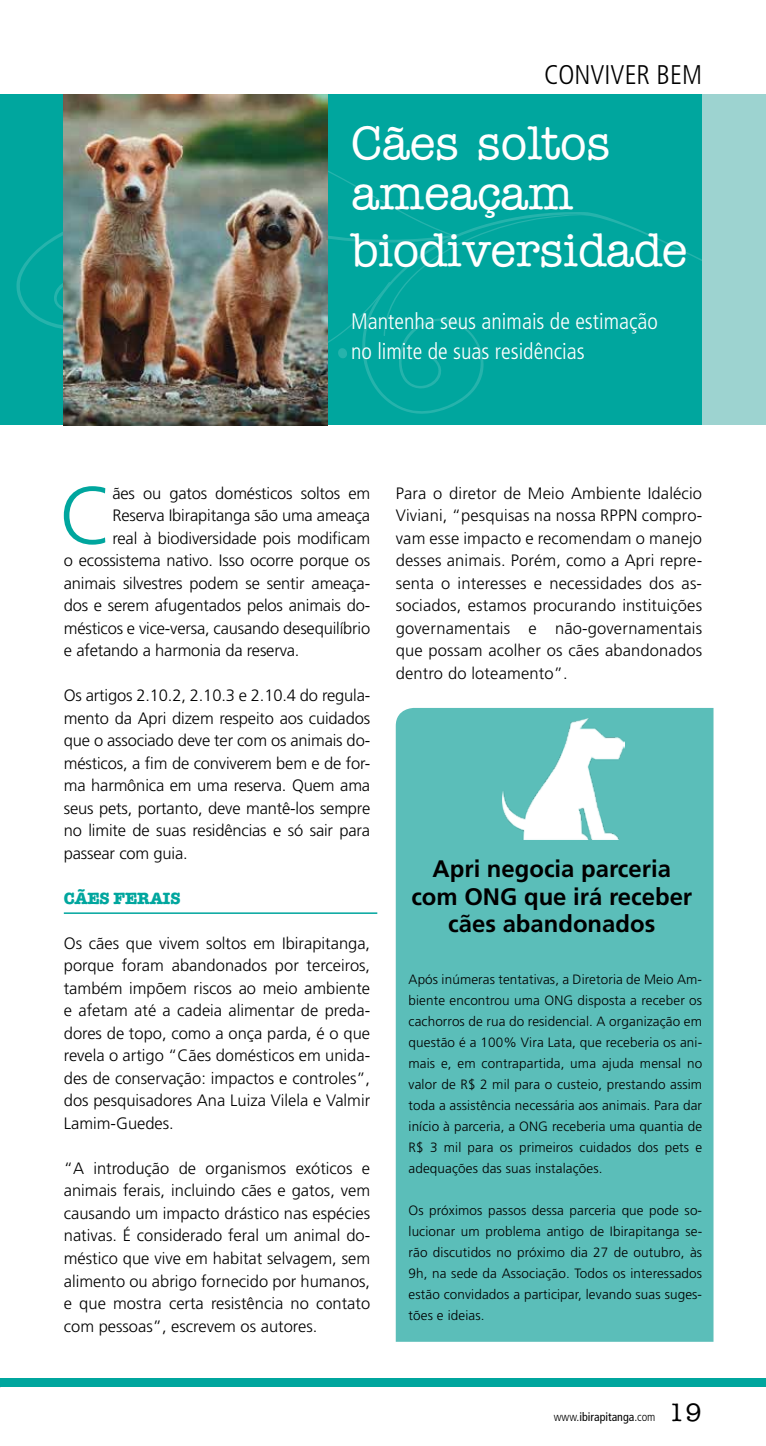
<style>
.page{position:relative;width:766px;height:1446px;background:#fff}
.page>*{position:absolute;margin:0;border:0;box-sizing:border-box;transform-origin:0 0}
.t1{font:300 81px "Frutiger LT Std";color:#00a69e}
.t2{font:500 47.4px/49.3px "American Typewriter Std";letter-spacing:-.01em;color:#fff}
.t3{font:300 condensed 27px "Frutiger LT Std";color:#000}
.t4{font:700 23.85px/27.6px "Frutiger LT Std";color:#000;text-align:center}
.t5{font:300 condensed 22.5px/30px "Frutiger LT Std";color:#fff}
.t6{font:300 16.5px/22.5px "Frutiger LT Std";letter-spacing:-.01em;color:#000;text-align:justify}
.t7{font:700 16.5px "American Typewriter Std";letter-spacing:-.01em;color:#00a69e}
.t8{font:300 13.5px/21px "Frutiger LT Std";letter-spacing:.01em;color:#000;text-align:justify}
.t9{font:condensed 12px "Frutiger LT Std";color:#000}
.s1{font-weight:300}
.s2{font-family:"American Typewriter Std";font-weight:500;font-stretch:normal;font-size:25.5px}
</style>
<div class="page">
<div style="left:395px;top:708px;width:318px;height:633px;background:#5bbeb9"></div>
<div style="left:0;top:95px;width:702px;height:330px;background:#00a69e"></div>
<svg style="left:384px;top:218px;width:318px;height:196px"></svg>
<svg style="left:16px;top:207px;width:48px;height:128px"></svg>
<svg style="left:327px;top:133px;width:283px;height:265px"></svg>
<div style="left:702px;top:95px;width:63px;height:330px;background:#9dd3d0"></div>
<img style="left:64px;top:95px;width:263px;height:330px">
<hr style="left:64px;top:912px;width:313px;height:2px;background:#00a69e">
<img style="left:502px;top:718px;width:122px;height:122px">
<div style="left:0;top:1378px;width:765px;height:9px;background:#00a69e"></div>
<h3 class="t3" style="left:544px;top:59px;width:160px">CONVIVER BEM</h3>
<h2 class="t2" style="left:351px;top:119px;width:261px">Cães soltos ameaçam</h2>
<h2 class="t2" style="left:351px;top:226px;width:338px">biodiversidade</h2>
<h3 class="t5" style="left:351px;top:306px;width:308px">Mantenha seus animais de estimação no limite de suas residências</h3>
<h1 class="t1" style="left:59px;top:470px;width:56px">C</h1>
<p class="t6" style="left:112px;top:482px;width:259px">ães ou gatos domésticos soltos em</p>
<p class="t6" style="left:112px;top:504px;width:259px">Reserva Ibirapitanga são uma ameaça</p>
<p class="t6" style="left:112px;top:527px;width:259px">real à biodiversidade pois modificam</p>
<p class="t6" style="left:64px;top:549px;width:308px">o ecossistema nativo. Isso ocorre porque os</p>
<p class="t6" style="left:64px;top:572px;width:308px">animais silvestres podem se sentir ameaça-</p>
<p class="t6" style="left:64px;top:594px;width:308px">dos e serem afugentados pelos animais do-</p>
<p class="t6" style="left:64px;top:617px;width:308px">mésticos e vice-versa, causando desequilíbrio</p>
<p class="t6" style="left:64px;top:639px;width:237px">e afetando a harmonia da reserva.</p>
<p class="t6" style="left:64px;top:684px;width:308px">Os artigos 2.10.2, 2.10.3 e 2.10.4 do regula&shy;mento da Apri dizem respeito aos cuidados que o associado deve ter com os animais do&shy;mésticos, a fim de conviverem bem e de for&shy;ma harmônica em uma reserva. Quem ama seus pets, portanto, deve mantê-los sempre no limite de suas residências e só sair para passear com guia.</p>
<p class="t7" style="left:64px;top:888px;width:118px">CÃES FERAIS</p>
<p class="t6" style="left:64px;top:932px;width:308px">Os cães que vivem soltos em Ibirapitanga, porque foram abandonados por terceiros, também impõem riscos ao meio ambiente e afetam até a cadeia alimentar de preda&shy;dores de topo, como a onça parda, é o que revela o artigo “Cães domésticos em unida&shy;des de conservação: impactos e controles”, dos pesquisadores Ana Luiza Vilela e Valmir Lamim-Guedes.</p>
<p class="t6" style="left:64px;top:1157px;width:308px">“A introdução de organismos exóticos e animais ferais, incluindo cães e gatos, vem causando um impacto drástico nas espécies nativas. É considerado feral um animal do&shy;méstico que vive em habitat selvagem, sem alimento ou abrigo fornecido por humanos, e que mostra certa resistência no contato com pessoas”, escrevem os autores.</p>
<p class="t6" style="left:395px;top:482px;width:308px">Para o diretor de Meio Ambiente Idalécio Viviani, “pesquisas na nossa RPPN compro&shy;vam esse impacto e recomendam o manejo desses animais. Porém, como a Apri repre&shy;senta o interesses e necessidades dos as&shy;sociados, estamos procurando instituições governamentais e não-governamentais que possam acolher os cães abandonados dentro do loteamento”.</p>
<h3 class="t4" style="left:411px;top:855px;width:282px">Apri negocia parceria com ONG que irá receber cães abandonados</h3>
<p class="t8" style="left:408px;top:968px;width:295px">Após inúmeras tentativas, a Diretoria de Meio Am&shy;biente encontrou uma ONG disposta a receber os cachorros de rua do residencial. A organização em questão é a 100% Vira Lata, que receberia os ani&shy;mais e, em contrapartida, uma ajuda mensal no valor de R$ 2 mil para o custeio, prestando assim toda a assistência necessária aos animais. Para dar início à parceria, a ONG receberia uma quantia de R$ 3 mil para os primeiros cuidados dos pets e adequações das suas instalações.</p>
<p class="t8" style="left:408px;top:1199px;width:295px">Os próximos passos dessa parceria que pode so&shy;lucionar um problema antigo de Ibirapitanga se&shy;rão discutidos no próximo dia 27 de outubro, às 9h, na sede da Associação. Todos os interessados estão convidados a participar, levando suas suges&shy;tões e ideias.</p>
<p class="t9" style="left:553px;top:1410px;width:150px"><span class="s1">www.</span>ibirapitanga<span class="s1">.com</span> <span class="s2">19</span></p>
</div>
